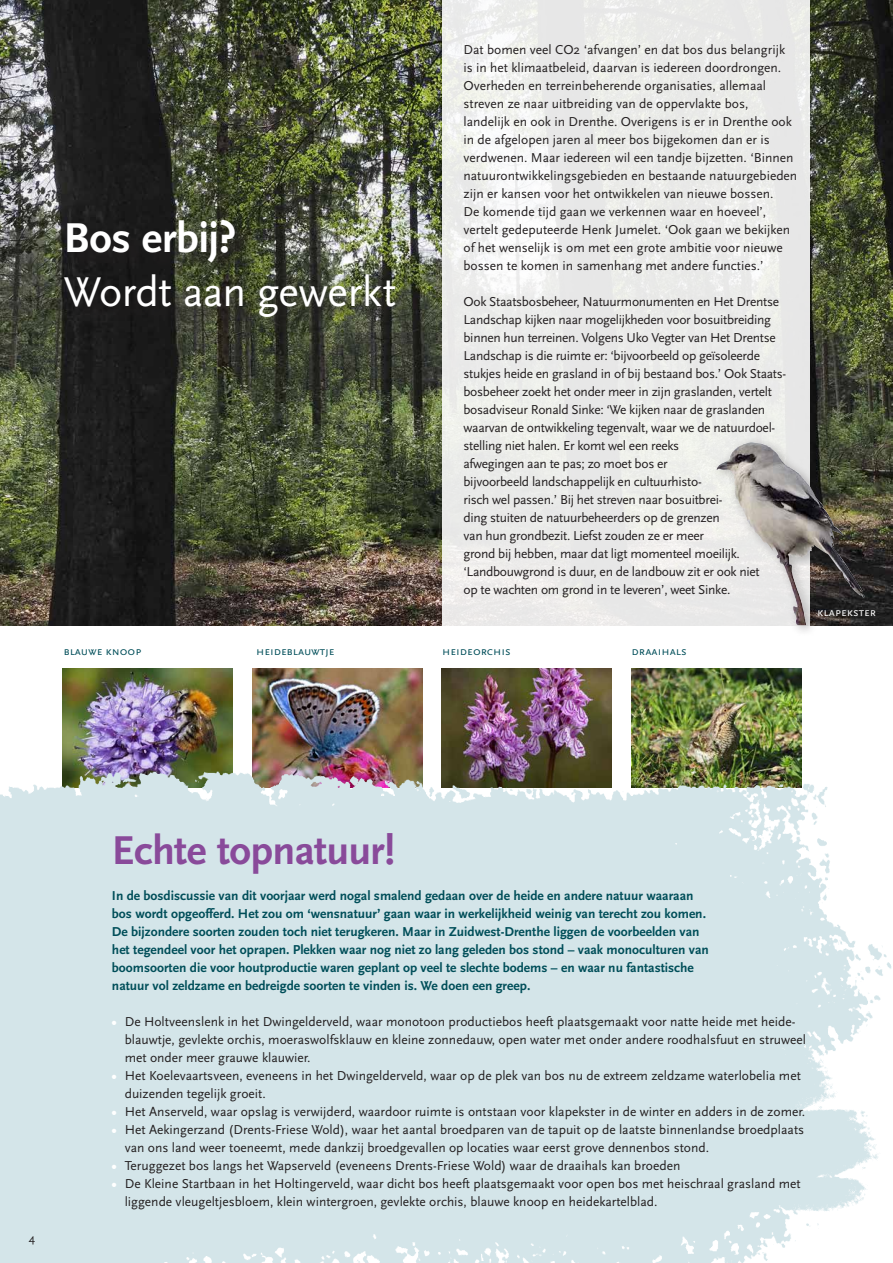
<style>
.page{position:relative;width:893px;height:1263px;background:#fff}
.page>*{position:absolute;margin:0;border:0;box-sizing:border-box;transform-origin:0 0}
.t1{font:43.5px "Scala Sans OT";color:#fff}
.t2{font:700 43.5px "Scala Sans OT";letter-spacing:-.01em;color:#fff}
.t3{font:700 42px "Scala Sans OT";letter-spacing:-.015em;color:#894a9a}
.t4{font:13.5px/18px "Scala Sans OT";color:#231f20}
.t5{font:13.5px/18px "Scala Sans OT";letter-spacing:-.02em;color:#231f20}
.t6{font:700 13.5px/18px "Scala Sans OT";color:#004e59}
.t7{font:12px "Scala Sans OT";color:#004e59}
.t8{font:12px "Scala Sans OT";color:#fff}
.t9{font:12px "Scala Sans OT";color:#231f20}
.s1{font-weight:700;color:#fff}
</style>
<div class="page">
<img style="left:0;top:0;width:893px;height:625px">
<img style="left:63px;top:668px;width:170px;height:82px">
<img style="left:632px;top:668px;width:169px;height:82px">
<img style="left:252px;top:668px;width:170px;height:82px">
<img style="left:442px;top:668px;width:170px;height:82px">
<img style="left:0;top:750px;width:892px;height:513px">
<svg style="left:442px;top:0;width:368px;height:626px;background:#ebecea"></svg>
<div style="left:711px;top:436px;width:165px;height:201px;background:#231f20;opacity:.3"></div>
<img style="left:716px;top:442px;width:149px;height:183px">
<div style="left:67px;top:223px;width:347px;height:112px;background:#231f20;opacity:.75"></div>
<h1 class="t2" style="left:64px;top:213px;width:174px">Bos erbij?</h1>
<h1 class="t1" style="left:64px;top:268px;width:334px">Wordt aan gewerkt</h1>
<p class="t4" style="left:463px;top:41px;width:335px">Dat bomen veel CO2 ‘afvangen’ en dat bos dus belangrijk is in het klimaatbeleid, daarvan is iedereen doordrongen.<br>Overheden en terreinbeherende organisaties, allemaal streven ze naar uitbreiding van de oppervlakte bos, landelijk en ook in Drenthe. Overigens is er in Drenthe ook in de afgelopen jaren al meer bos bijgekomen dan er is verdwenen. Maar iedereen wil een tandje bijzetten. ‘Binnen natuurontwikkelingsgebieden en bestaande natuurgebieden zijn er kansen voor het ontwikkelen van nieuwe bossen.<br>De komende tijd gaan we verkennen waar en hoeveel’, vertelt gedeputeerde Henk Jumelet. ‘Ook gaan we bekijken of het wenselijk is om met een grote ambitie voor nieuwe bossen te komen in samenhang met andere functies.’</p>
<p class="t5" style="left:463px;top:293px;width:323px">Ook Staatsbosbeheer, Natuurmonumenten en Het Drentse Landschap kijken naar mogelijkheden voor bosuitbreiding binnen hun terreinen. Volgens Uko Vegter van Het Drentse Landschap is die ruimte er: ‘bijvoorbeeld op geïsoleerde stukjes heide en grasland in of bij bestaand bos.’ Ook Staats&shy;bosbeheer zoekt het onder meer in zijn graslanden, vertelt bosadviseur Ronald Sinke: ‘We kijken naar de graslanden waarvan de ontwikkeling tegenvalt, waar we de natuurdoel&shy;stelling niet halen. Er komt wel een reeks<br>afwegingen aan te pas; zo moet bos er<br>bijvoorbeeld landschappelijk en cultuurhisto-<br>risch wel passen.’ Bij het streven naar bosuitbrei-<br>ding stuiten de natuurbeheerders op de grenzen<br>van hun grondbezit. Liefst zouden ze er meer<br>grond bij hebben, maar dat ligt momenteel moeilijk. ‘Landbouwgrond is duur, en de landbouw zit er ook niet<br>op te wachten om grond in te leveren’, weet Sinke.</p>
<p class="t7" style="left:64px;top:644px;width:79px">blauwe knoop</p>
<p class="t7" style="left:256px;top:644px;width:80px">heideblauwtje</p>
<p class="t7" style="left:442px;top:644px;width:70px">heideorchis</p>
<p class="t7" style="left:631px;top:644px;width:57px">draaihals</p>
<p class="t8" style="left:817px;top:605px;width:60px">klapekster</p>
<p class="t9" style="left:29px;top:1232px;width:8px">4</p>
<h2 class="t3" style="left:112px;top:827px;width:285px">Echte topnatuur!</h2>
<p class="t6" style="left:112px;top:887px;width:598px">In de bosdiscussie van dit voorjaar werd nogal smalend gedaan over de heide en andere natuur waaraan bos wordt opgeofferd. Het zou om ‘wensnatuur’ gaan waar in werkelijkheid weinig van terecht zou komen.<br>De bijzondere soorten zouden toch niet terugkeren. Maar in Zuidwest-Drenthe liggen de voorbeelden van het tegendeel voor het oprapen. Plekken waar nog niet zo lang geleden bos stond – vaak monoculturen van boomsoorten die voor houtproductie waren geplant op veel te slechte bodems – en waar nu fantastische natuur vol zeldzame en bedreigde soorten te vinden is. We doen een greep.</p>
<p class="t4" style="left:125px;top:1013px;width:683px;text-indent:-13px"><span class="s1">•</span> De Holtveenslenk in het Dwingelderveld, waar monotoon productiebos heeft plaatsgemaakt voor natte heide met heide&shy;blauwtje, gevlekte orchis, moeraswolfsklauw en kleine zonnedauw, open water met onder andere roodhalsfuut en struweel met onder meer grauwe klauwier.</p>
<p class="t4" style="left:125px;top:1067px;width:678px;text-indent:-13px"><span class="s1">•</span> Het Koelevaartsveen, eveneens in het Dwingelderveld, waar op de plek van bos nu de extreem zeldzame waterlobelia met duizenden tegelijk groeit.</p>
<p class="t4" style="left:112px;top:1103px;width:695px"><span class="s1">•</span> Het Anserveld, waar opslag is verwijderd, waardoor ruimte is ontstaan voor klapekster in de winter en adders in de zomer.</p>
<p class="t4" style="left:125px;top:1121px;width:681px;text-indent:-13px"><span class="s1">•</span> Het Aekingerzand (Drents-Friese Wold), waar het aantal broedparen van de tapuit op de laatste binnenlandse broedplaats van ons land weer toeneemt, mede dankzij broedgevallen op locaties waar eerst grove dennenbos stond.</p>
<p class="t4" style="left:112px;top:1157px;width:570px"><span class="s1">•</span> Teruggezet bos langs het Wapserveld (eveneens Drents-Friese Wold) waar de draaihals kan broeden</p>
<p class="t4" style="left:125px;top:1175px;width:677px;text-indent:-13px"><span class="s1">•</span> De Kleine Startbaan in het Holtingerveld, waar dicht bos heeft plaatsgemaakt voor open bos met heischraal grasland met liggende vleugeltjesbloem, klein wintergroen, gevlekte orchis, blauwe knoop en heidekartelblad.</p>
</div>
